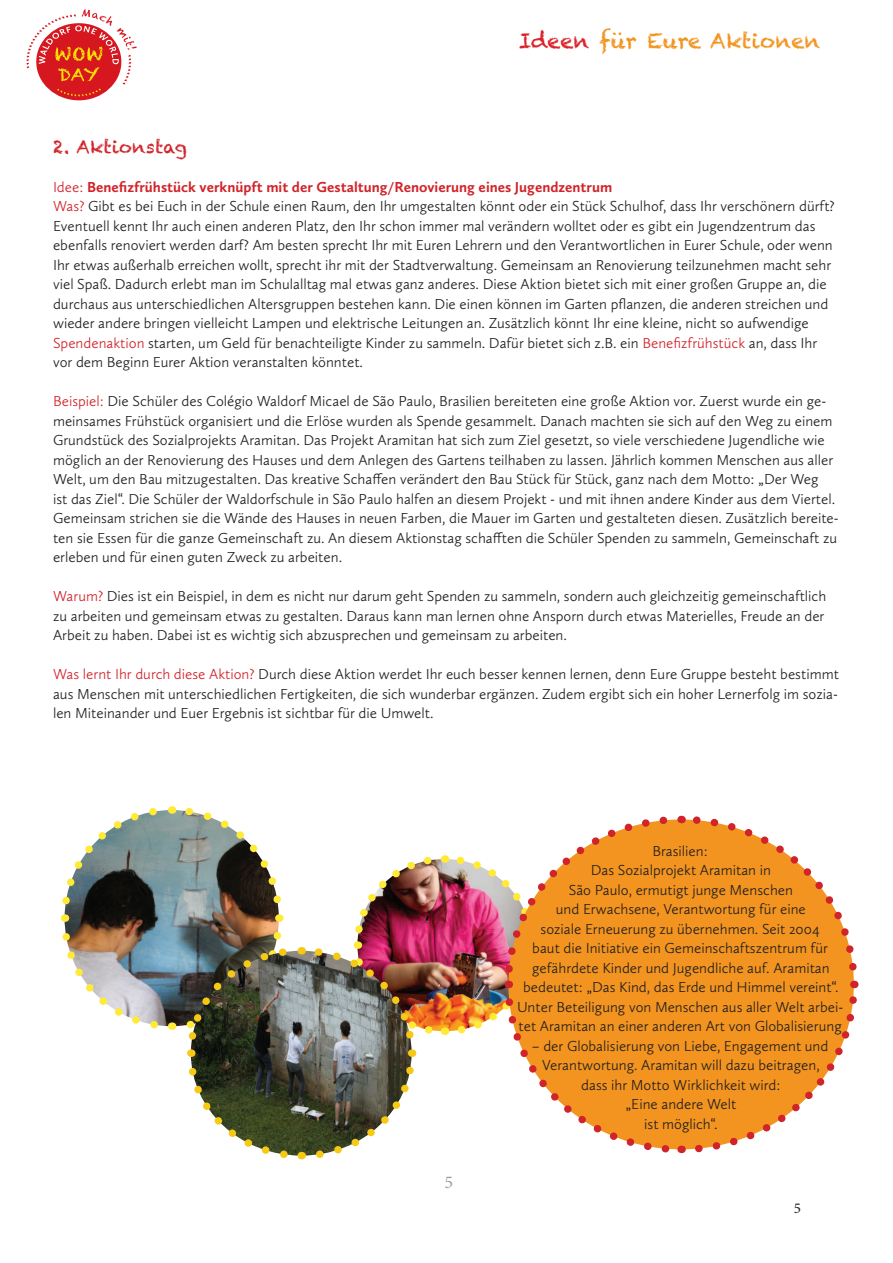
<style>
.page{position:relative;width:893px;height:1263px;background:#fff}
.page>*{position:absolute;margin:0;border:0;box-sizing:border-box;transform-origin:0 0}
.t1{font:21px "Chalkduster";color:#f2941f}
.t2{font:18px "Chalkduster";color:#d1232a}
.t3{font:18px "Minion Pro";color:#9d9fa2}
.t4{font:300 15px/19.5px "Calluna Sans";color:#231f20}
.s1{color:#da2128}
.s2{color:#d1232a}
.s3{font-weight:700;color:#d1232a}
</style>
<div class="page">
<svg style="left:26px;top:9px;width:111px;height:87px"></svg>
<img style="left:60px;top:806px;width:799px;height:354px">
<h1 class="t1" style="left:519px;top:29px;width:303px"><span class="s1">Ideen</span> für Eure Aktionen</h1>
<p class="t2" style="left:53px;top:136px;width:136px">2. Aktionstag</p>
<p class="t4" style="left:53px;top:177px;width:783px"><span class="s2">Idee:</span> <span class="s3">Benefizfrühstück verknüpft mit der Gestaltung/Renovierung eines Jugendzentrum<br></span><span class="s2">Was?</span> Gibt es bei Euch in der Schule einen Raum, den Ihr umgestalten könnt oder ein Stück Schulhof, dass Ihr verschönern dürft?<br>Eventuell kennt Ihr auch einen anderen Platz, den Ihr schon immer mal verändern wolltet oder es gibt ein Jugendzentrum das ebenfalls renoviert werden darf? Am besten sprecht Ihr mit Euren Lehrern und den Verantwortlichen in Eurer Schule, oder wenn Ihr etwas außerhalb erreichen wollt, sprecht ihr mit der Stadtverwaltung. Gemeinsam an Renovierung teilzunehmen macht sehr viel Spaß. Dadurch erlebt man im Schulalltag mal etwas ganz anderes. Diese Aktion bietet sich mit einer großen Gruppe an, die durchaus aus unterschiedlichen Altersgruppen bestehen kann. Die einen können im Garten pflanzen, die anderen streichen und wieder andere bringen vielleicht Lampen und elektrische Leitungen an. Zusätzlich könnt Ihr eine kleine, nicht so aufwendige <span class="s2">Spendenaktion</span> starten, um Geld für benachteiligte Kinder zu sammeln. Dafür bietet sich z.B. ein <span class="s2">Benefizfrühstück</span> an, dass Ihr vor dem Beginn Eurer Aktion veranstalten könntet.</p>
<p class="t4" style="left:53px;top:391px;width:787px"><span class="s2">Beispiel:</span> Die Schüler des Colégio Waldorf Micael de São Paulo, Brasilien bereiteten eine große Aktion vor. Zuerst wurde ein ge&shy;meinsames Frühstück organisiert und die Erlöse wurden als Spende gesammelt. Danach machten sie sich auf den Weg zu einem Grundstück des Sozialprojekts Aramitan. Das Projekt Aramitan hat sich zum Ziel gesetzt, so viele verschiedene Jugendliche wie möglich an der Renovierung des Hauses und dem Anlegen des Gartens teilhaben zu lassen. Jährlich kommen Menschen aus aller Welt, um den Bau mitzugestalten. Das kreative Schaffen verändert den Bau Stück für Stück, ganz nach dem Motto: „Der Weg<br>ist das Ziel“. Die Schüler der Waldorfschule in São Paulo halfen an diesem Projekt - und mit ihnen andere Kinder aus dem Viertel.<br>Gemeinsam strichen sie die Wände des Hauses in neuen Farben, die Mauer im Garten und gestalteten diesen. Zusätzlich bereite&shy;ten sie Essen für die ganze Gemeinschaft zu. An diesem Aktionstag schafften die Schüler Spenden zu sammeln, Gemeinschaft zu erleben und für einen guten Zweck zu arbeiten.</p>
<p class="t4" style="left:53px;top:586px;width:775px;text-align:justify"><span class="s2">Warum?</span> Dies ist ein Beispiel, in dem es nicht nur darum geht Spenden zu sammeln, sondern auch gleichzeitig gemeinschaftlich zu arbeiten und gemeinsam etwas zu gestalten. Daraus kann man lernen ohne Ansporn durch etwas Materielles, Freude an der Arbeit zu haben. Dabei ist es wichtig sich abzusprechen und gemeinsam zu arbeiten.</p>
<p class="t4" style="left:53px;top:664px;width:787px;text-align:justify"><span class="s2">Was lernt Ihr durch diese Aktion?</span> Durch diese Aktion werdet Ihr euch besser kennen lernen, denn Eure Gruppe besteht bestimmt aus Menschen mit unterschiedlichen Fertigkeiten, die sich wunderbar ergänzen. Zudem ergibt sich ein hoher Lernerfolg im sozia&shy;len Miteinander und Euer Ergebnis ist sichtbar für die Umwelt.</p>
<p class="t3" style="left:445px;top:1170px;width:10px">5</p>
<p class="t4" style="left:517px;top:840px;width:328px;text-align:center">Brasilien:<br>Das Sozialprojekt Aramitan in<br>São Paulo, ermutigt junge Menschen<br>und Erwachsene, Verantwortung für eine<br>soziale Erneuerung zu übernehmen. Seit 2004<br>baut die Initiative ein Gemeinschaftszentrum für gefährdete Kinder und Jugendliche auf. Aramitan bedeutet: „Das Kind, das Erde und Himmel vereint“.<br>Unter Beteiligung von Menschen aus aller Welt arbei&shy;tet Aramitan an einer anderen Art von Globalisierung</p>
<p class="t4" style="left:532px;top:1035px;width:298px;text-align:center">– der Globalisierung von Liebe, Engagement und<br>Verantwortung. Aramitan will dazu beitragen, dass ihr Motto Wirklichkeit wird:<br>„Eine andere Welt<br>ist möglich“.</p>
</div>
